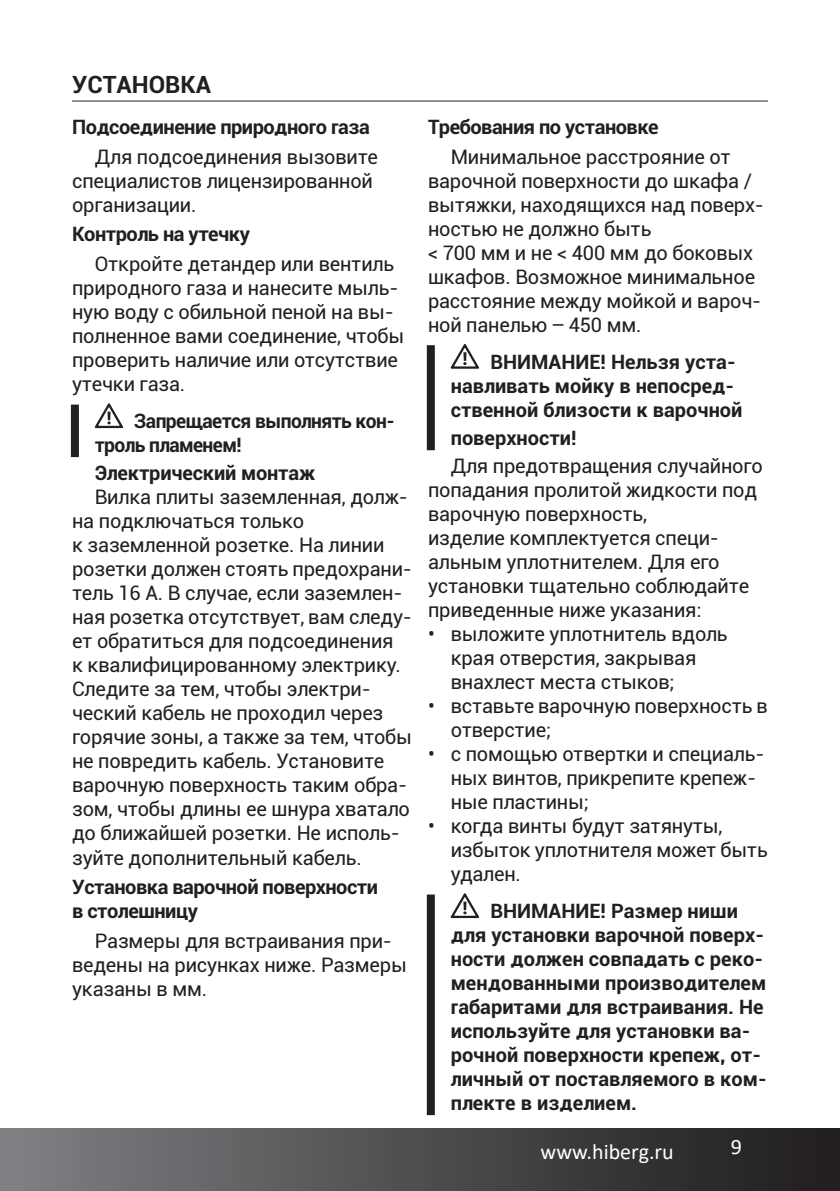
<style>
.page{position:relative;width:840px;height:1191px;background:#fff}
.page>*{position:absolute;margin:0;border:0;box-sizing:border-box;transform-origin:0 0}
.t1{font:700 24px "Roboto";color:#231f20}
.t2{font:22px "Calibri";color:#fff}
.t3{font:20px/24px "Roboto";letter-spacing:-.01em;color:#231f20}
.t4{font:700 20px/24px "Roboto";color:#231f20}
.t5{font:700 20px/24px "Roboto";letter-spacing:-.025em;color:#231f20}
.t6{font:700 20px/24px "Roboto";letter-spacing:-.03em;color:#231f20;scale:.96 1}
</style>
<div class="page">
<div style="left:0;top:1128px;width:839px;height:63px;background:linear-gradient(to right,#7e8184,#1e1b1c)"></div>
<div style="left:71px;top:404px;width:8px;height:53px;background:#231f20"></div>
<svg style="left:94px;top:403px;width:29px;height:25px"></svg>
<div style="left:426px;top:345px;width:8px;height:105px;background:#231f20"></div>
<div style="left:426px;top:894px;width:8px;height:221px;background:#231f20"></div>
<svg style="left:450px;top:344px;width:29px;height:25px"></svg>
<svg style="left:450px;top:893px;width:29px;height:25px"></svg>
<hr style="left:72px;top:100px;width:695px;height:1px;background:#231f20">
<p class="t1" style="left:72px;top:68px;width:140px">УСТАНОВКА</p>
<p class="t5" style="left:72px;top:114px;width:299px">Подсоединение природного газа</p>
<p class="t3" style="left:72px;top:144px;width:307px;text-indent:23px">Для подсоединения вызовите специалистов лицензированной организации.</p>
<p class="t5" style="left:72px;top:222px;width:179px">Контроль на утечку</p>
<p class="t3" style="left:72px;top:251px;width:333px;text-indent:23px">Откройте детандер или вентиль природного газа и нанесите мыль&shy;ную воду с обильной пеной на вы&shy;полненное вами соединение, чтобы проверить наличие или отсутствие утечки газа.</p>
<p class="t6" style="left:95px;top:408px;width:314px;text-indent:39px">Запрещается выполнять кон&shy;троль пламенем!</p>
<p class="t4" style="left:95px;top:460px;width:222px">Электрический монтаж</p>
<p class="t3" style="left:72px;top:484px;width:341px;text-indent:23px">Вилка плиты заземленная, долж&shy;на подключаться только<br>к заземленной розетке. На линии розетки должен стоять предохрани&shy;тель 16 А. В случае, если заземлен&shy;ная розетка отсутствует, вам следу&shy;ет обратиться для подсоединения<br>к квалифицированному электрику.<br>Следите за тем, чтобы электри&shy;ческий кабель не проходил через горячие зоны, а также за тем, чтобы не повредить кабель. Установите варочную поверхность таким обра&shy;зом, чтобы длины ее шнура хватало до ближайшей розетки. Не исполь&shy;зуйте дополнительный кабель.</p>
<p class="t5" style="left:72px;top:874px;width:307px">Установка варочной поверхности в столешницу</p>
<p class="t3" style="left:72px;top:928px;width:336px;text-indent:23px">Размеры для встраивания при&shy;ведены на рисунках ниже. Размеры указаны в мм.</p>
<p class="t5" style="left:428px;top:114px;width:232px">Требования по установке</p>
<p class="t3" style="left:428px;top:144px;width:337px;text-indent:23px">Минимальное расстрояние от варочной поверхности до шкафа / вытяжки, находящихся над поверх&shy;ностью не должно быть<br>&lt; 700 мм и не &lt; 400 мм до боковых шкафов. Возможное минимальное расстояние между мойкой и вароч&shy;ной панелью – 450 мм.</p>
<p class="t4" style="left:450px;top:349px;width:293px;text-indent:40px">ВНИМАНИЕ! Нельзя уста&shy;навливать мойку в непосред&shy;ственной близости к варочной</p>
<p class="t4" style="left:450px;top:425px;width:127px">поверхности!</p>
<p class="t3" style="left:428px;top:453px;width:336px;text-indent:23px">Для предотвращения случайного попадания пролитой жидкости под варочную поверхность,<br>изделие комплектуется специ&shy;альным уплотнителем. Для его установки тщательно соблюдайте приведенные ниже указания:</p>
<p class="t3" style="left:450px;top:621px;width:278px;text-indent:-23px">• выложите уплотнитель вдоль края отверстия, закрывая внахлест места стыков;</p>
<p class="t3" style="left:450px;top:693px;width:318px;text-indent:-23px">• вставьте варочную поверхность в отверстие;</p>
<p class="t3" style="left:450px;top:741px;width:315px;text-indent:-23px">• с помощью отвертки и специаль&shy;ных винтов, прикрепите крепеж&shy;ные пластины;</p>
<p class="t3" style="left:450px;top:813px;width:318px;text-indent:-23px">• когда винты будут затянуты, избыток уплотнителя может быть удален.</p>
<p class="t4" style="left:450px;top:898px;width:317px;text-indent:40px">ВНИМАНИЕ! Размер ниши для установки варочной поверх&shy;ности должен совпадать с реко&shy;мендованными производителем габаритами для встраивания. Не используйте для установки ва&shy;рочной поверхности крепеж, от&shy;личный от поставляемого в ком&shy;плекте в изделием.</p>
<p class="t2" style="left:540px;top:1136px;width:135px">www.hiberg.ru</p>
<p class="t2" style="left:730px;top:1131px;width:13px">9</p>
</div>
